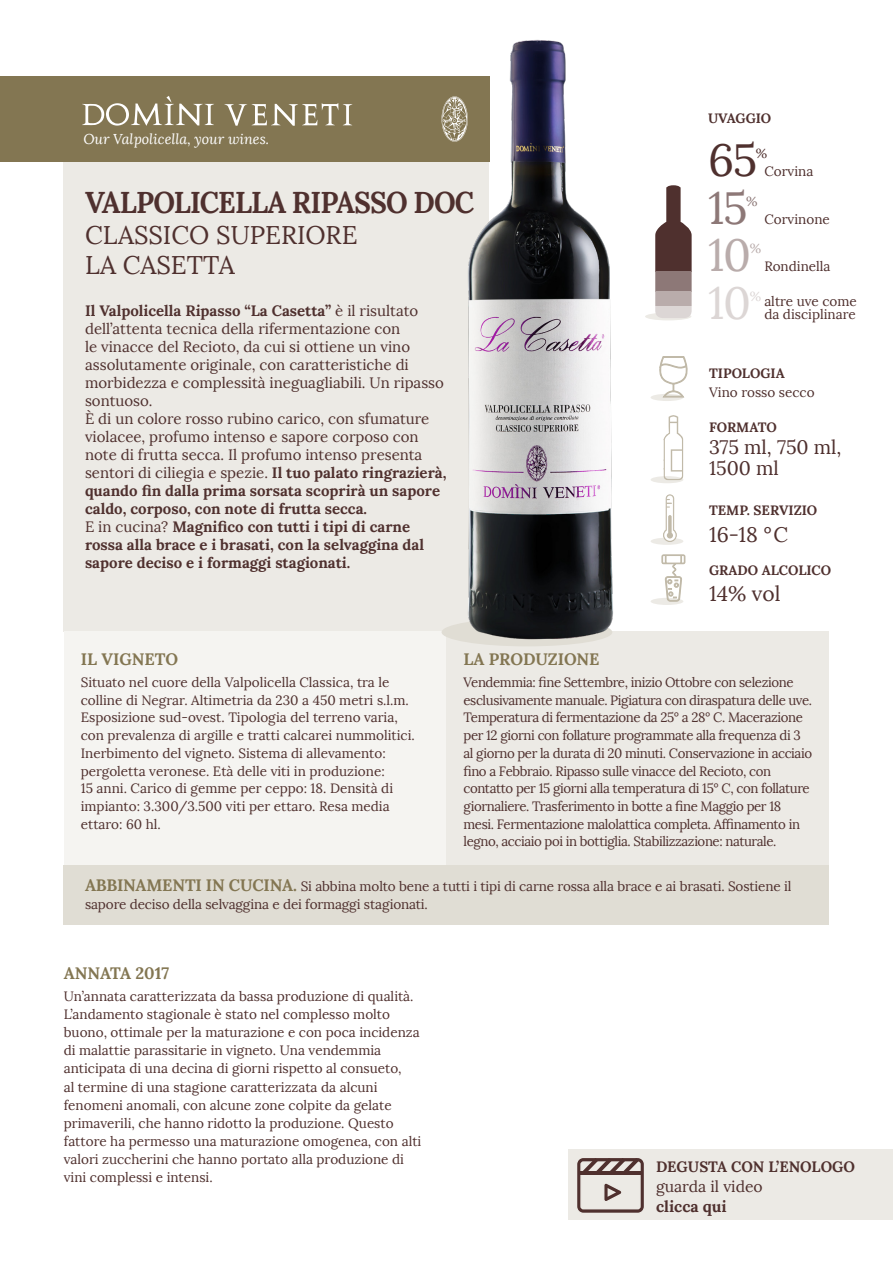
<style>
.page{position:relative;width:893px;height:1263px;background:#fff}
.page>*{position:absolute;margin:0;border:0;box-sizing:border-box;transform-origin:0 0}
.t1{font:45px "Lora";color:#4f302e}
.t2{font:45px "Lora";color:#8d7877}
.t3{font:45px "Lora";color:#b9acab}
.t4{font:45px "Lora";color:#dcd6d5}
.t5{font:700 30px "Lora";letter-spacing:-.03em;color:#4f302e;scale:.94 1}
.t6{font:25.5px "Lora";color:#4f302e}
.t7{font:21px "Lora";color:#4f302e}
.t8{font:19.5px/21px "Lora";color:#4f302e}
.t9{font:700 16.5px "Lora";color:#837652}
.t10{font:15.75px "Lora";color:#4f302e}
.t11{font:700 15.75px "Lora";color:#4f302e}
.t12{font:15px/18px "Lora";color:#4f302e}
.t13{font:700 15px/18px "Lora";color:#4f302e}
.t14{font:italic 14.25px "Lora";color:#fff}
.t15{font:13.5px/18px "Lora";color:#4f302e}
.t16{font:13.5px/17.7px "Lora";letter-spacing:-.03em;color:#4f302e}
.t17{font:700 13.5px "Lora";color:#4f302e}
.t18{font:13.2px "Lora";color:#4f302e}
.t19{font:13.2px "Lora";color:#8d7877}
.t20{font:13.2px "Lora";color:#b9acab}
.t21{font:13.2px "Lora";color:#dcd6d5}
.s1{font-weight:700}
.s2{font-weight:400}
.s3{font-weight:700;font-size:16.5px;color:#837652}
</style>
<div class="page">
<div style="left:645px;top:313px;width:46px;height:7px;background:#eceae5;border-radius:50%"></div>
<div style="left:651px;top:598px;width:32px;height:7px;background:#eceae5;border-radius:50%"></div>
<div style="left:651px;top:394px;width:32px;height:7px;background:#eceae5;border-radius:50%"></div>
<svg style="left:659px;top:356px;width:29px;height:42px"></svg>
<svg style="left:662px;top:554px;width:23px;height:47px"></svg>
<div style="left:651px;top:476px;width:32px;height:7px;background:#eceae5;border-radius:50%"></div>
<svg style="left:663px;top:415px;width:20px;height:65px"></svg>
<div style="left:651px;top:538px;width:32px;height:7px;background:#eceae5;border-radius:50%"></div>
<svg style="left:663px;top:494px;width:14px;height:48px"></svg>
<div style="left:64px;top:865px;width:765px;height:59px;background:#e0ddd4"></div>
<div style="left:64px;top:162px;width:425px;height:469px;background:#eceae5"></div>
<div style="left:64px;top:631px;width:382px;height:234px;background:#f5f4f1"></div>
<div style="left:446px;top:631px;width:383px;height:234px;background:#eceae5"></div>
<div style="left:442px;top:618px;width:170px;height:28px;background:#e0ddd4;border-radius:50%"></div>
<div style="left:655px;top:306px;width:37px;height:12px;background:#dcd6d5"></div>
<svg style="left:655px;top:185px;width:37px;height:86px;fill:#4f302e"></svg>
<div style="left:655px;top:271px;width:37px;height:20px;background:#8d7877"></div>
<div style="left:655px;top:291px;width:37px;height:15px;background:#b9acab"></div>
<img style="left:454px;top:39px;width:159px;height:607px">
<div style="left:0;top:77px;width:489px;height:85px;background:#837652"></div>
<svg style="left:82px;top:96px;width:132px;height:30px"></svg>
<svg style="left:224px;top:103px;width:129px;height:23px"></svg>
<svg style="left:442px;top:96px;width:26px;height:46px"></svg>
<div style="left:568px;top:1149px;width:325px;height:70px;background:#eceae5"></div>
<svg style="left:577px;top:1158px;width:67px;height:55px"></svg>
<p class="t14" style="left:83px;top:130px;width:187px">Our Valpolicella, your wines.</p>
<p class="t5" style="left:85px;top:183px;width:416px">VALPOLICELLA RIPASSO DOC</p>
<p class="t6" style="left:85px;top:219px;width:274px">CLASSICO SUPERIORE</p>
<p class="t6" style="left:85px;top:250px;width:151px">LA CASETTA</p>
<p class="t12" style="left:85px;top:302px;width:360px"><span class="s1">Il Valpolicella Ripasso “La Casetta”</span> è il risultato dell’attenta tecnica della rifermentazione con<br>le vinacce del Recioto, da cui si ottiene un vino assolutamente originale, con caratteristiche di morbidezza e complessità ineguagliabili. Un ripasso sontuoso.</p>
<p class="t12" style="left:85px;top:410px;width:363px">È di un colore rosso rubino carico, con sfumature violacee, profumo intenso e sapore corposo con note di frutta secca. Il profumo intenso presenta sentori di ciliegia e spezie. <span class="s1">Il tuo palato ringrazierà, quando fin dalla prima sorsata scoprirà un sapore caldo, corposo, con note di frutta secca.</span></p>
<p class="t13" style="left:85px;top:518px;width:341px"><span class="s2">E in cucina?</span> Magnifico con tutti i tipi di carne rossa alla brace e i brasati, con la selvaggina dal sapore deciso e i formaggi stagionati.</p>
<p class="t17" style="left:708px;top:110px;width:65px">UVAGGIO</p>
<p class="t1" style="left:708px;top:133px;width:51px">65</p>
<p class="t18" style="left:756px;top:146px;width:13px">%</p>
<p class="t2" style="left:708px;top:180px;width:41px">15</p>
<p class="t19" style="left:746px;top:193px;width:13px">%</p>
<p class="t3" style="left:708px;top:228px;width:45px">10</p>
<p class="t20" style="left:750px;top:241px;width:13px">%</p>
<p class="t15" style="left:764px;top:163px;width:51px">Corvina</p>
<p class="t15" style="left:764px;top:210px;width:67px">Corvinone</p>
<p class="t15" style="left:764px;top:258px;width:68px">Rondinella</p>
<p class="t4" style="left:708px;top:275px;width:45px">10</p>
<p class="t21" style="left:750px;top:288px;width:13px">%</p>
<p class="t15" style="left:764px;top:294px;width:94px;line-height:13.5px">altre uve come da disciplinare</p>
<p class="t17" style="left:709px;top:365px;width:77px">TIPOLOGIA</p>
<p class="t15" style="left:709px;top:384px;width:107px">Vino rosso secco</p>
<p class="t17" style="left:709px;top:418px;width:69px">FORMATO</p>
<p class="t8" style="left:709px;top:437px;width:134px">375 ml, 750 ml,<br>1500 ml</p>
<p class="t17" style="left:709px;top:502px;width:110px">TEMP. SERVIZIO</p>
<p class="t7" style="left:709px;top:521px;width:81px">16-18 °C</p>
<p class="t17" style="left:709px;top:561px;width:124px">GRADO ALCOLICO</p>
<p class="t7" style="left:709px;top:581px;width:73px">14% vol</p>
<p class="t9" style="left:81px;top:648px;width:99px">IL VIGNETO</p>
<p class="t15" style="left:81px;top:673px;width:336px">Situato nel cuore della Valpolicella Classica, tra le colline di Negrar. Altimetria da 230 a 450 metri s.l.m.<br>Esposizione sud-ovest. Tipologia del terreno varia, con prevalenza di argille e tratti calcarei nummolitici.<br>Inerbimento del vigneto. Sistema di allevamento: pergoletta veronese. Età delle viti in produzione:<br>15 anni. Carico di gemme per ceppo: 18. Densità di impianto: 3.300/3.500 viti per ettaro. Resa media ettaro: 60 hl.</p>
<p class="t9" style="left:463px;top:648px;width:138px">LA PRODUZIONE</p>
<p class="t16" style="left:463px;top:673px;width:350px">Vendemmia: fine Settembre, inizio Ottobre con selezione esclusivamente manuale. Pigiatura con diraspatura delle uve.<br>Temperatura di fermentazione da 25° a 28° C. Macerazione per 12 giorni con follature programmate alla frequenza di 3 al giorno per la durata di 20 minuti. Conservazione in acciaio fino a Febbraio. Ripasso sulle vinacce del Recioto, con contatto per 15 giorni alla temperatura di 15° C, con follature giornaliere. Trasferimento in botte a fine Maggio per 18 mesi. Fermentazione malolattica completa. Affinamento in legno, acciaio poi in bottiglia. Stabilizzazione: naturale.</p>
<p class="t15" style="left:85px;top:877px;width:708px"><span class="s3">ABBINAMENTI IN CUCINA.</span> Si abbina molto bene a tutti i tipi di carne rossa alla brace e ai brasati. Sostiene il sapore deciso della selvaggina e dei formaggi stagionati.</p>
<p class="t9" style="left:64px;top:963px;width:107px">ANNATA 2017</p>
<p class="t15" style="left:64px;top:988px;width:359px">Un’annata caratterizzata da bassa produzione di qualità.<br>L’andamento stagionale è stato nel complesso molto buono, ottimale per la maturazione e con poca incidenza di malattie parassitarie in vigneto. Una vendemmia anticipata di una decina di giorni rispetto al consueto,<br>al termine di una stagione caratterizzata da alcuni fenomeni anomali, con alcune zone colpite da gelate primaverili, che hanno ridotto la produzione. Questo fattore ha permesso una maturazione omogenea, con alti valori zuccherini che hanno portato alla produzione di vini complessi e intensi.</p>
<p class="t13" style="left:656px;top:1158px;width:200px">DEGUSTA CON L’ENOLOGO</p>
<p class="t10" style="left:656px;top:1177px;width:108px">guarda il video</p>
<p class="t11" style="left:656px;top:1196px;width:72px">clicca qui</p>
</div>
